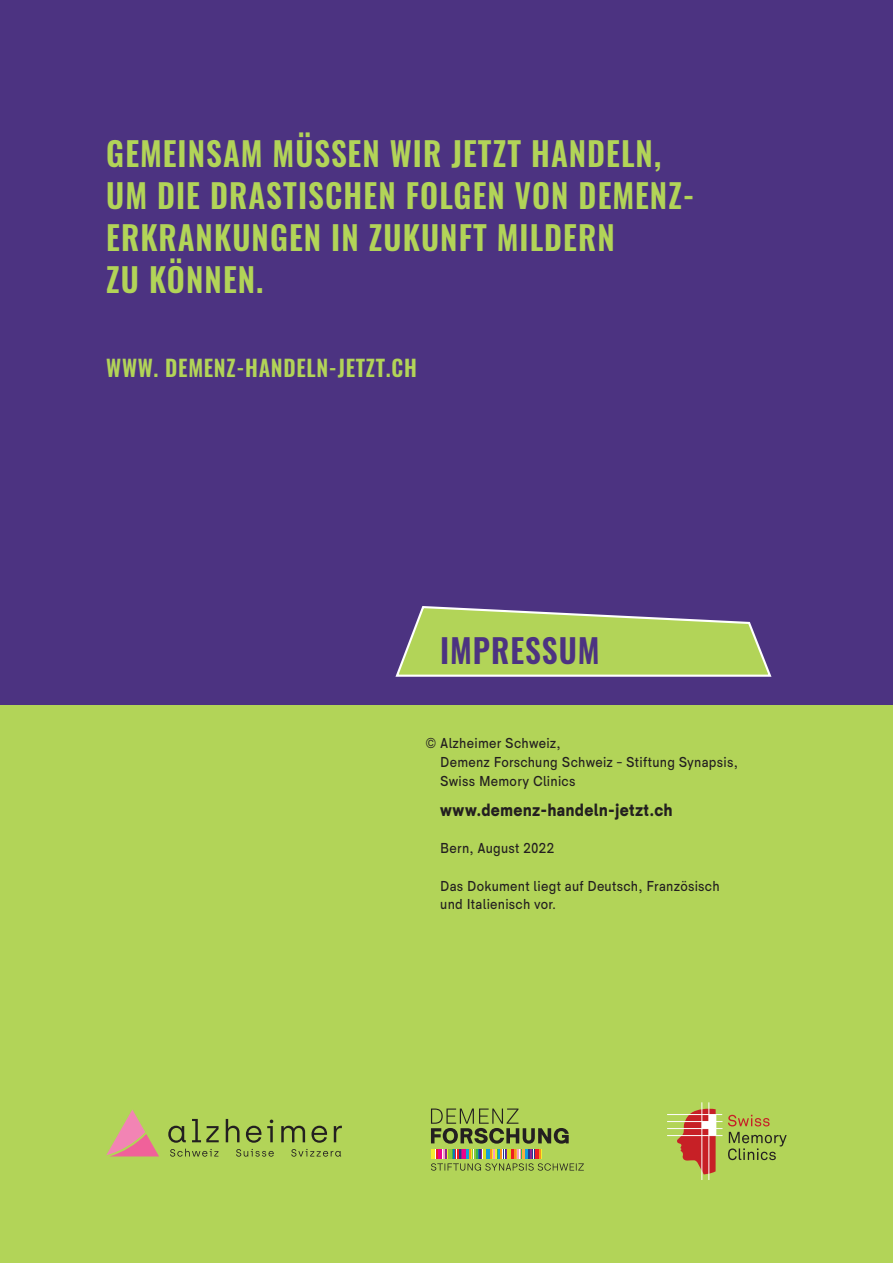
<style>
.page{position:relative;width:893px;height:1263px;background:#fff}
.page>*{position:absolute;margin:0;border:0;box-sizing:border-box;transform-origin:0 0}
.Titel{font:600 33px/42px "Oswald";letter-spacing:.035em;color:#b2d458;scale:.95 1}
.Titel-2{font:600 33px "Oswald";letter-spacing:.035em;color:#4c3381;scale:.95 1}
.Titel-3{font:600 22.5px "Oswald";letter-spacing:.035em;color:#b2d458;scale:.95 1}
.Grundtext{font:900 18px "HK Sentiments";letter-spacing:.015em;color:#231f20;scale:.9 1}
.Grundtext-2{font:500 14.55px/18.8px "HK Sentiments";letter-spacing:.02em;color:#231f20;scale:.9 1}
</style>
<div class="page">
<div style="left:0;top:0;width:893px;height:719px;background:#4c3381"></div>
<div style="left:0;top:706px;width:893px;height:557px;background:#b2d458"></div>
<svg style="left:395px;top:606px;width:377px;height:71px"></svg>
<svg style="left:106px;top:1109px;width:53px;height:47px"></svg>
<svg style="left:168px;top:1126px;width:18px;height:17px"></svg>
<svg style="left:192px;top:1119px;width:27px;height:23px"></svg>
<svg style="left:226px;top:1119px;width:13px;height:23px"></svg>
<svg style="left:246px;top:1126px;width:15px;height:17px"></svg>
<svg style="left:267px;top:1119px;width:6px;height:23px"></svg>
<svg style="left:281px;top:1126px;width:24px;height:16px"></svg>
<svg style="left:311px;top:1126px;width:16px;height:17px"></svg>
<svg style="left:334px;top:1126px;width:8px;height:16px"></svg>
<svg style="left:170px;top:1149px;width:48px;height:8px"></svg>
<svg style="left:236px;top:1149px;width:38px;height:8px"></svg>
<svg style="left:291px;top:1149px;width:50px;height:8px"></svg>
<hr style="left:667px;top:1135px;width:55px;height:1px;background:#fff">
<hr style="left:667px;top:1128px;width:55px;height:1px;background:#fff">
<hr style="left:667px;top:1121px;width:55px;height:1px;background:#fff">
<hr style="left:667px;top:1114px;width:55px;height:1px;background:#fff">
<hr style="left:702px;top:1102px;width:1px;height:78px;background:#fff">
<hr style="left:709px;top:1102px;width:1px;height:78px;background:#fff">
<svg style="left:676px;top:1108px;width:40px;height:66px"></svg>
<svg style="left:728px;top:1115px;width:42px;height:11px"></svg>
<svg style="left:728px;top:1132px;width:59px;height:28px"></svg>
<svg style="left:431px;top:1108px;width:153px;height:62px"></svg>
<p class="Titel" style="left:106px;top:129px;width:586px">GEMEINSAM MÜSSEN WIR JETZT HANDELN,</p>
<p class="Titel" style="left:106px;top:171px;width:621px">UM DIE DRASTISCHEN FOLGEN VON DEMENZ-</p>
<p class="Titel" style="left:106px;top:213px;width:537px">ERKRANKUNGEN IN ZUKUNFT MILDERN<br>ZU KÖNNEN.</p>
<p class="Titel-3" style="left:106px;top:348px;width:329px">WWW. DEMENZ-HANDELN-JETZT.CH</p>
<p class="Titel-2" style="left:440px;top:622px;width:169px">IMPRESSUM</p>
<p class="Grundtext-2" style="left:440px;top:733px;width:332px;text-indent:-15px">© Alzheimer Schweiz,<br>Demenz Forschung Schweiz – Stiftung Synapsis,<br>Swiss Memory Clinics</p>
<p class="Grundtext" style="left:440px;top:796px;width:260px">www.demenz-handeln-jetzt.ch</p>
<p class="Grundtext-2" style="left:440px;top:838px;width:128px">Bern, August 2022</p>
<p class="Grundtext-2" style="left:440px;top:875px;width:312px">Das Dokument liegt auf Deutsch, Französisch und Italienisch vor.</p>
</div>
